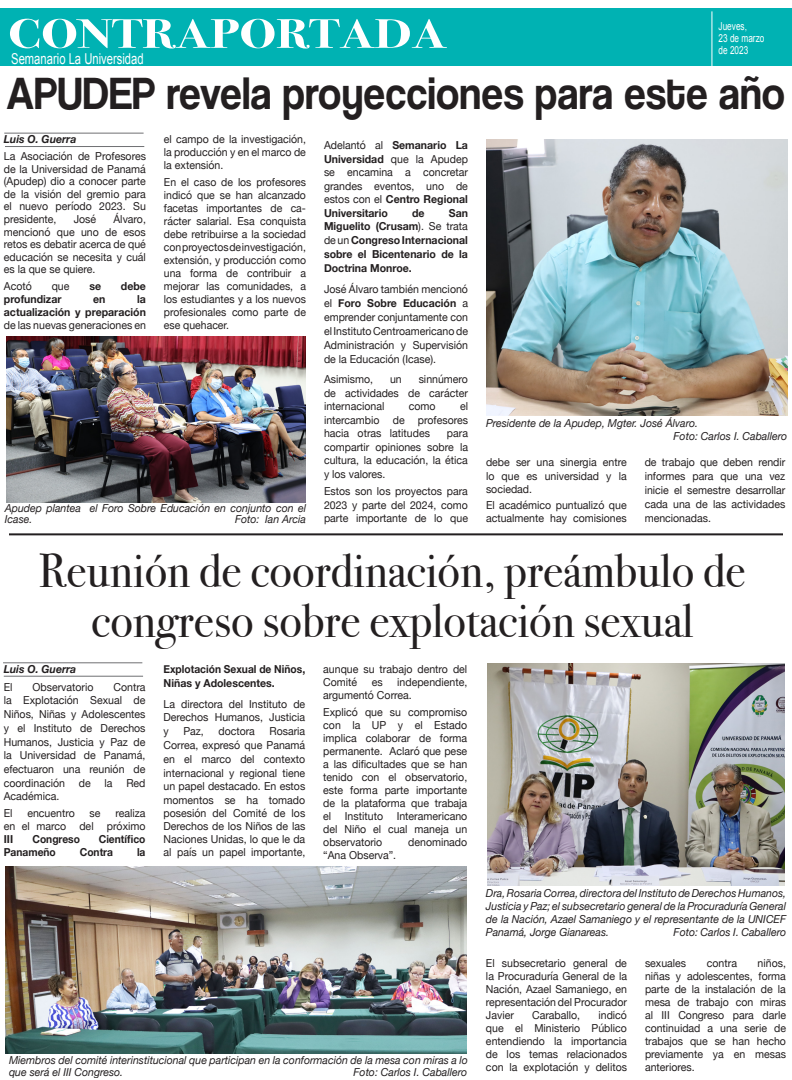
<style>
.page{position:relative;width:792px;height:1080px;background:#fff}
.page>*{position:absolute;margin:0;border:0;box-sizing:border-box;transform-origin:0 0}
.t1{font:48px/50px "Bodoni Svty Two ITCTT";color:#231f20;text-align:center}
.t2{font:47px "Coolvetica Rg";letter-spacing:.015em;color:#231f20;scale:.9 1}
.t3{font:700 41.4px "Bodoni Svty Two ITCTT";color:#fff;scale:1.25 1}
.t4{font:15px "Arial";color:#fff;scale:.75 1}
.t5{font:11px/13px "Helvetica Neue";color:#231f20;text-align:justify;scale:.96 1}
.t6{font:italic 11px/13px "Helvetica Neue";color:#231f20;scale:.96 1}
.t7{font:11px/13px "Helvetica Neue";color:#231f20;text-align:justify;scale:.95 1}
.t8{font:700 11px/13.8px "Helvetica Neue";color:#231f20;text-align:justify;scale:.96 1}
.t9{font:700 11px/13.8px "Helvetica Neue";color:#231f20;scale:.93 1}
.t10{font:11px/12px "Arial";color:#fff;scale:.75 1}
.t11{font:italic 700 11px/17.7px "Helvetica Neue";color:#231f20;scale:.96 1}
.s1{font-weight:700;font-style:italic}
.s2{font-weight:400}
.s3{font-weight:700}
.s4{font-weight:400;font-style:normal}
</style>
<div class="page">
<div style="left:0;top:9px;width:792px;height:57px;background:#00b2b3"></div>
<hr style="left:711px;top:11px;width:1px;height:56px;background:#fff">
<hr style="left:4px;top:133px;width:140px;height:1px;background:#6f7073">
<hr style="left:5px;top:146px;width:139px;height:1px;background:#6f7073">
<img style="left:487px;top:663px;width:298px;height:222px">
<img style="left:5px;top:866px;width:462px;height:187px">
<hr style="left:3px;top:663px;width:139px;height:1px;background:#6f7073">
<hr style="left:4px;top:676px;width:139px;height:1px;background:#6f7073">
<hr style="left:9px;top:533px;width:774px;height:2px;background:#231f20">
<img style="left:7px;top:337px;width:299px;height:165px">
<img style="left:486px;top:140px;width:301px;height:275px">
<p class="t3" style="left:8px;top:0;width:352px">CONTRAPORTADA</p>
<p class="t10" style="left:719px;top:21px;width:63px">Jueves,<br>23 de marzo de 2023</p>
<p class="t4" style="left:11px;top:49px;width:178px">Semanario La Universidad</p>
<p class="t2" style="left:7px;top:66px;width:866px">APUDEP revela proyecciones para este año</p>
<p class="t5" style="left:4px;top:132px;width:149px;line-height:16.6px"><span class="s1">Luis O. Guerra<br></span>La Asociación de Profesores</p>
<p class="t5" style="left:4px;top:163px;width:149px;line-height:12.6px">de la Universidad de Panamá (Apudep) dio a conocer parte de la visión del gremio para el nuevo período 2023. Su presidente,</p>
<p class="t5" style="left:4px;top:213px;width:149px;line-height:12.6px;text-indent:110px">Álvaro, mencionó que uno de esos retos es debatir acerca de qué educación se necesita y cuál es la que se quiere.</p>
<p class="t5" style="left:4px;top:280px;width:31px">Acotó</p>
<p class="t5" style="left:52px;top:280px;width:20px">que</p>
<p class="t8" style="left:89px;top:279px;width:14px">se</p>
<p class="t8" style="left:121px;top:279px;width:28px">debe</p>
<p class="t8" style="left:4px;top:291px;width:62px">profundizar</p>
<p class="t8" style="left:93px;top:291px;width:14px">en</p>
<p class="t5" style="left:74px;top:213px;width:25px">José</p>
<p class="t8" style="left:4px;top:292px;width:149px;line-height:13px;text-indent:133px">la actualización y preparación <span class="s2">de las nuevas generaciones en</span></p>
<p class="t5" style="left:164px;top:133px;width:149px">el campo de la investigación, la producción y en el marco de la extensión.</p>
<p class="t7" style="left:164px;top:176px;width:151px">En el caso de los profesores indicó que se han alcanzado facetas importantes de ca&shy;rácter salarial. Esa conquista debe retribuirse a la sociedad con proyectos de investigación, extensión, y producción como una forma de contribuir a mejorar las comunidades, a los estudiantes y a los nuevos profesionales como parte de ese quehacer.</p>
<p class="t6" style="left:5px;top:503px;width:315px;line-height:11px">Apudep plantea el Foro Sobre Educación en conjunto con el<br>Icase.</p>
<p class="t6" style="left:235px;top:513px;width:75px">Foto: Ian Arcia</p>
<p class="t5" style="left:324px;top:139px;width:152px;line-height:13.5px">Adelantó al <span class="s3">Semanario La Universidad</span> que la Apudep se encamina a concretar grandes eventos, uno de estos con el <span class="s3">Centro Regional Universitario</span></p>
<p class="t8" style="left:324px;top:205px;width:152px;text-indent:125px">San Miguelito (Crusam<span class="s2">). Se trata de un</span> Congreso Internacional sobre el Bicentenario de la Doctrina Monroe.</p>
<p class="t5" style="left:324px;top:282px;width:152px;line-height:14px">José Álvaro también mencionó el <span class="s3">Foro Sobre Educación</span> a emprender conjuntamente con el Instituto Centroamericano de Administración y Supervisión de la Educación (Icase).</p>
<p class="t5" style="left:324px;top:373px;width:53px">Asimismo,</p>
<p class="t5" style="left:390px;top:373px;width:14px">un</p>
<p class="t8" style="left:412px;top:205px;width:15px">de</p>
<p class="t5" style="left:324px;top:373px;width:152px;line-height:13.5px;text-indent:95px">sinnúmero de actividades de carácter internacional</p>
<p class="t5" style="left:324px;top:400px;width:152px;line-height:13.5px;text-indent:136px">el intercambio de profesores hacia otras latitudes</p>
<p class="t5" style="left:409px;top:400px;width:29px">como</p>
<p class="t5" style="left:324px;top:427px;width:152px;line-height:13.5px;text-indent:123px">para compartir opiniones sobre la cultura, la educación, la ética y los valores.</p>
<p class="t5" style="left:324px;top:485px;width:152px;line-height:13.5px">Estos son los proyectos para 2023 y parte del 2024, como parte importante de lo que</p>
<p class="t6" style="left:674px;top:417px;width:120px;text-indent:-188px">Presidente de la Apudep, Mgter. José Álvaro.<br>Foto: Carlos I. Caballero</p>
<p class="t5" style="left:486px;top:456px;width:148px;line-height:13.5px">debe ser una sinergia entre lo que es universidad y la sociedad.</p>
<p class="t5" style="left:486px;top:499px;width:148px;line-height:13.5px">El académico puntualizó que actualmente hay comisiones</p>
<p class="t5" style="left:645px;top:456px;width:148px;line-height:14px">de trabajo que deben rendir informes para que una vez inicie el semestre desarrollar cada una de las actividades mencionadas.</p>
<p class="t1" style="left:39px;top:541px;width:708px">Reunión de coordinación, preámbulo de congreso sobre explotación sexual</p>
<p class="t5" style="left:323px;top:663px;width:151px">aunque su trabajo dentro del<br>Comité</p>
<p class="t9" style="left:164px;top:662px;width:154px">Explotación Sexual de Niños,<br>Niñas y Adolescentes.</p>
<p class="t5" style="left:164px;top:697px;width:149px;line-height:13.8px">La directora del Instituto de Derechos Humanos, Justicia y</p>
<p class="t11" style="left:4px;top:660px;width:77px">Luis O. Guerra<br><span class="s4">El</span></p>
<p class="t5" style="left:323px;top:676px;width:151px;text-indent:74px">independiente, argumentó Correa.</p>
<p class="t5" style="left:323px;top:706px;width:152px">Explicó que su compromiso con la UP y el Estado implica colaborar de forma permanente. Aclaró que pese a las dificultades que se han tenido con el observatorio, este forma parte importante de la plataforma que trabaja el Instituto Interamericano del Niño el cual maneja un observatorio</p>
<p class="t5" style="left:372px;top:676px;width:13px">es</p>
<p class="t5" style="left:4px;top:681px;width:149px;line-height:13.7px;text-indent:110px">Contra la Explotación Sexual de Niños, Niñas y Adolescentes y el Instituto de Derechos Humanos, Justicia y Paz de la Universidad de Panamá, efectuaron una reunión de coordinación</p>
<p class="t5" style="left:33px;top:681px;width:65px">Observatorio</p>
<p class="t5" style="left:164px;top:725px;width:149px;line-height:13.4px;text-indent:106px">Rosaria Correa, expresó que Panamá en el marco del contexto internacional y regional tiene un papel destacado. En estos momentos se ha tomado posesión del Comité de los Derechos de los Niños de las Naciones Unidas, lo que le da al país un papel importante,</p>
<p class="t5" style="left:183px;top:726px;width:23px">Paz,</p>
<p class="t5" style="left:218px;top:726px;width:40px">doctora</p>
<p class="t5" style="left:79px;top:777px;width:14px">de</p>
<p class="t5" style="left:105px;top:777px;width:10px">la</p>
<p class="t5" style="left:126px;top:777px;width:21px">Red</p>
<p class="t5" style="left:4px;top:789px;width:60px;line-height:17px">Académica.<br>El</p>
<p class="t5" style="left:4px;top:808px;width:149px;text-indent:112px">realiza en el marco del próximo <span class="s3">III</span></p>
<p class="t5" style="left:27px;top:808px;width:51px">encuentro</p>
<p class="t5" style="left:90px;top:808px;width:13px">se</p>
<p class="t9" style="left:32px;top:832px;width:53px">Congreso</p>
<p class="t9" style="left:99px;top:832px;width:52px">Científico</p>
<p class="t9" style="left:4px;top:845px;width:58px">Panameño</p>
<p class="t9" style="left:80px;top:845px;width:37px">Contra</p>
<p class="t9" style="left:137px;top:845px;width:11px">la</p>
<p class="t5" style="left:408px;top:836px;width:63px">denominado</p>
<p class="t5" style="left:323px;top:849px;width:77px">“Ana Observa”.</p>
<p class="t6" style="left:9px;top:1055px;width:480px;line-height:12px">Miembros del comité interinstitucional que participan en la conformación de la mesa con miras a lo que será el III Congreso.</p>
<p class="t6" style="left:354px;top:1067px;width:120px">Foto: Carlos I. Caballero</p>
<p class="t6" style="left:486px;top:887px;width:314px;text-align:justify">Dra, Rosaria Correa, directora del Instituto de Derechos Humanos, Justicia y Paz; el subsecretario general de la Procuraduría General de la Nación, Azael Samaniego y el representante de la UNICEF Panamá, Jorge Gianareas.</p>
<p class="t6" style="left:674px;top:926px;width:119px">Foto: Carlos I. Caballero</p>
<p class="t5" style="left:486px;top:957px;width:148px">El subsecretario general de la Procuraduría General de la Nación, Azael Samaniego, en representación del Procurador Javier</p>
<p class="t5" style="left:486px;top:1009px;width:148px;text-indent:112px">indicó que el Ministerio Público entendiendo la importancia de los temas relacionados con la explotación y delitos</p>
<p class="t5" style="left:532px;top:1009px;width:52px">Caraballo,</p>
<p class="t5" style="left:645px;top:957px;width:148px;text-indent:113px">niños, niñas y adolescentes, forma parte de la instalación de la mesa de trabajo con miras al III Congreso para darle continuidad a una serie de trabajos que se han hecho previamente ya en mesas anteriores.</p>
<p class="t5" style="left:645px;top:957px;width:44px">sexuales</p>
<p class="t5" style="left:707px;top:957px;width:33px">contra</p>
</div>
